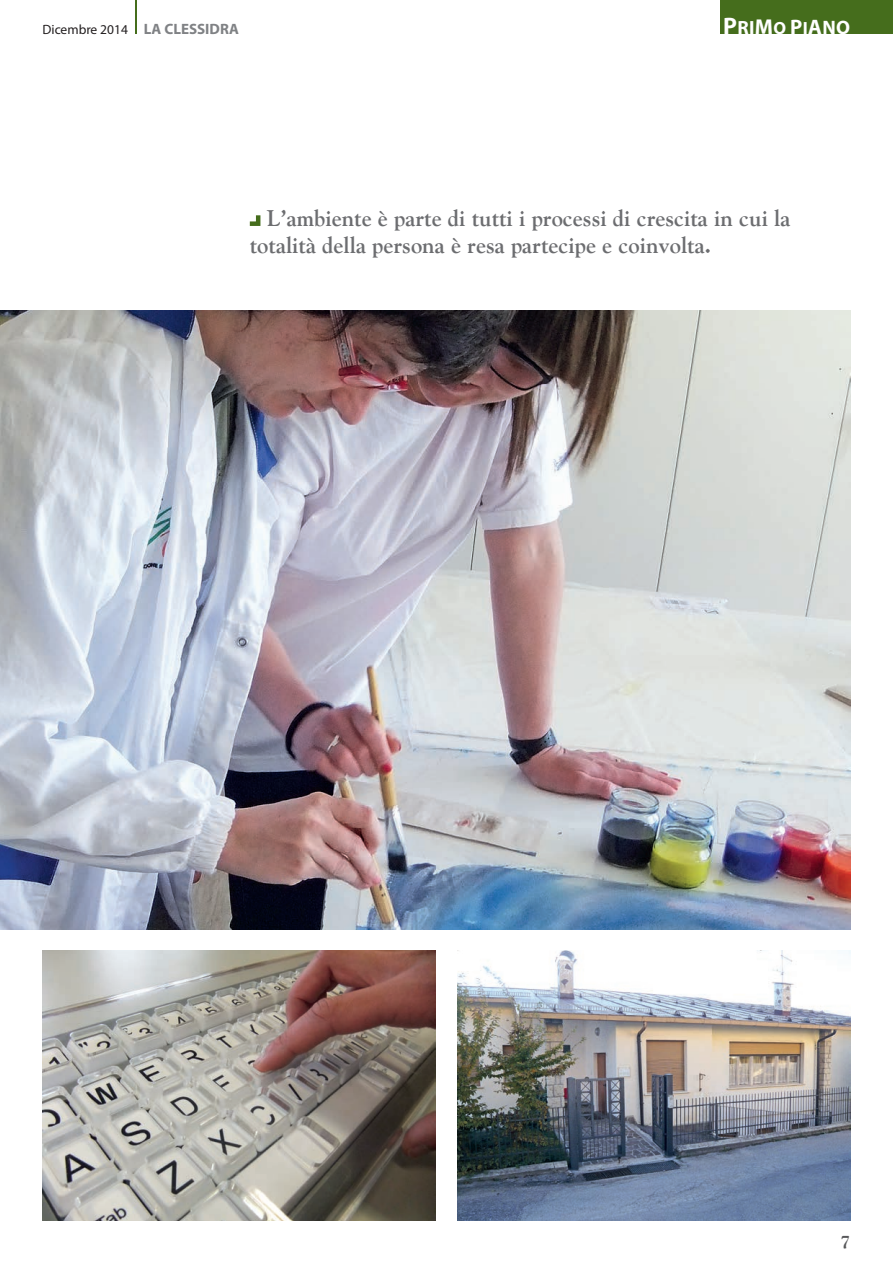
<style>
.page{position:relative;width:893px;height:1263px;background:#fff}
.page>*{position:absolute;margin:0;border:0;box-sizing:border-box;transform-origin:0 0}
.t1{font:700 22.5px/27px "Goudy";color:#6c6d70}
.t2{font:700 19.2px "Myriad Pro";color:#fff}
.t3{font:700 18px "Goudy";color:#57585a}
.t4{font:13.5px "Myriad Pro";color:#231f20}
.s1{font-weight:700;font-size:15px;color:#808285}
.s2{font-size:23.85px}
.s3{font-size:21.6px}
.s4{font-size:17.7px}
.s5{font-size:21px}
.s6{font-size:19.5px}
</style>
<div class="page">
<div style="left:720px;top:0;width:173px;height:34px;background:#456d1c"></div>
<hr style="left:136px;top:0;width:1px;height:34px;background:#456d1c">
<img style="left:0;top:311px;width:850px;height:618px">
<svg style="left:249px;top:215px;width:12px;height:11px"></svg>
<img style="left:457px;top:950px;width:393px;height:270px">
<img style="left:43px;top:950px;width:393px;height:270px">
<p class="t4" style="left:43px;top:21px;width:198px">Dicembre 2014 <span class="s1">LA CLESSIDRA</span></p>
<p class="t2" style="left:723px;top:15px;width:129px"><span class="s2">P</span>RI<span class="s3">M</span><span class="s4">O</span> <span class="s5">P</span><span class="s4">I</span><span class="s5">A</span><span class="s6">NO</span></p>
<p class="t1" style="left:250px;top:204px;width:542px;text-indent:17px">L’ambiente è parte di tutti i processi di crescita in cui la totalità della persona è resa partecipe e coinvolta.</p>
<p class="t3" style="left:840px;top:1231px;width:12px">7</p>
</div>
